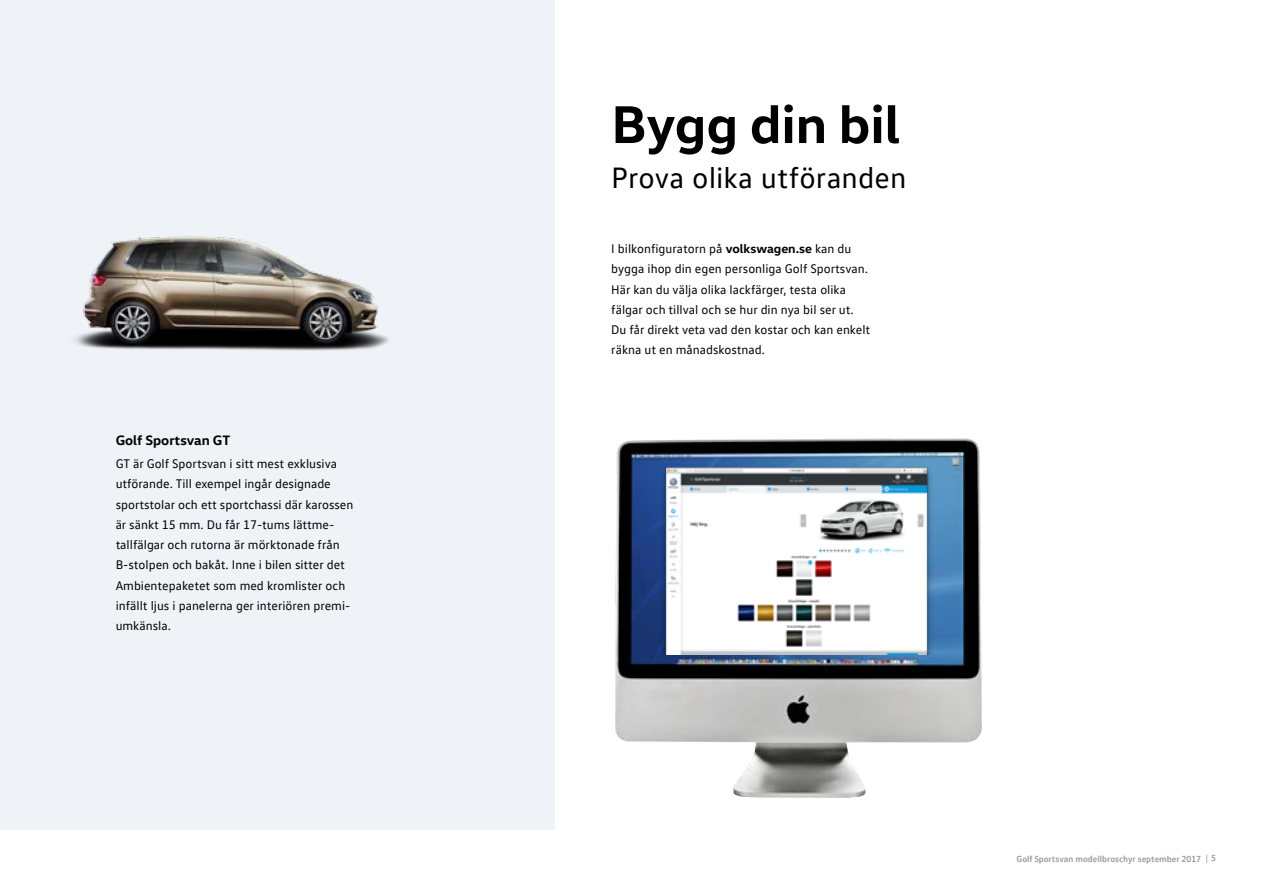
<style>
.page{position:relative;width:1263px;height:893px;background:#fff}
.page>*{position:absolute;margin:0;border:0;box-sizing:border-box;transform-origin:0 0}
.t1{font:700 54px "VW Head";color:#000}
.t2{font:30px "VW Text";letter-spacing:.005em;color:#000}
.t3{font:700 13.8px "VW Head";color:#000}
.t4{font:12.75px/20.2px "VW Text";color:#000}
.t5{font:700 9px "VW Text";color:#9c9c9d}
.s1{font-family:"VW Head";font-weight:700}
</style>
<div class="page">
<div style="left:0;top:0;width:554px;height:829px;background:#eff2f7"></div>
<img style="left:74px;top:236px;width:315px;height:115px">
<img style="left:615px;top:438px;width:367px;height:360px">
<img style="left:658px;top:463px;width:278px;height:191px">
<p class="t3" style="left:116px;top:431px;width:116px">Golf Sportsvan GT</p>
<p class="t4" style="left:116px;top:453px;width:239px">GT är Golf Sportsvan i sitt mest exklusiva utförande. Till exempel ingår designade sportstolar och ett sportchassi där karossen är sänkt 15 mm. Du får 17-tums lättme&shy;tallfälgar och rutorna är mörktonade från B-stolpen och bakåt. Inne i bilen sitter det Ambientepaketet som med kromlister och infällt ljus i panelerna ger interiören premi&shy;umkänsla.</p>
<h1 class="t1" style="left:611px;top:89px;width:290px">Bygg din bil</h1>
<h2 class="t2" style="left:611px;top:159px;width:297px">Prova olika utföranden</h2>
<p class="t4" style="left:611px;top:238px;width:260px">I bilkonfiguratorn på <span class="s1">volkswagen.se</span> kan du bygga ihop din egen personliga Golf Sportsvan.<br>Här kan du välja olika lackfärger, testa olika fälgar och tillval och se hur din nya bil ser ut.<br>Du får direkt veta vad den kostar och kan enkelt räkna ut en månadskostnad.</p>
<p class="t5" style="left:1016px;top:853px;width:201px">Golf Sportsvan modellbroschyr september 2017 | 5</p>
</div>
